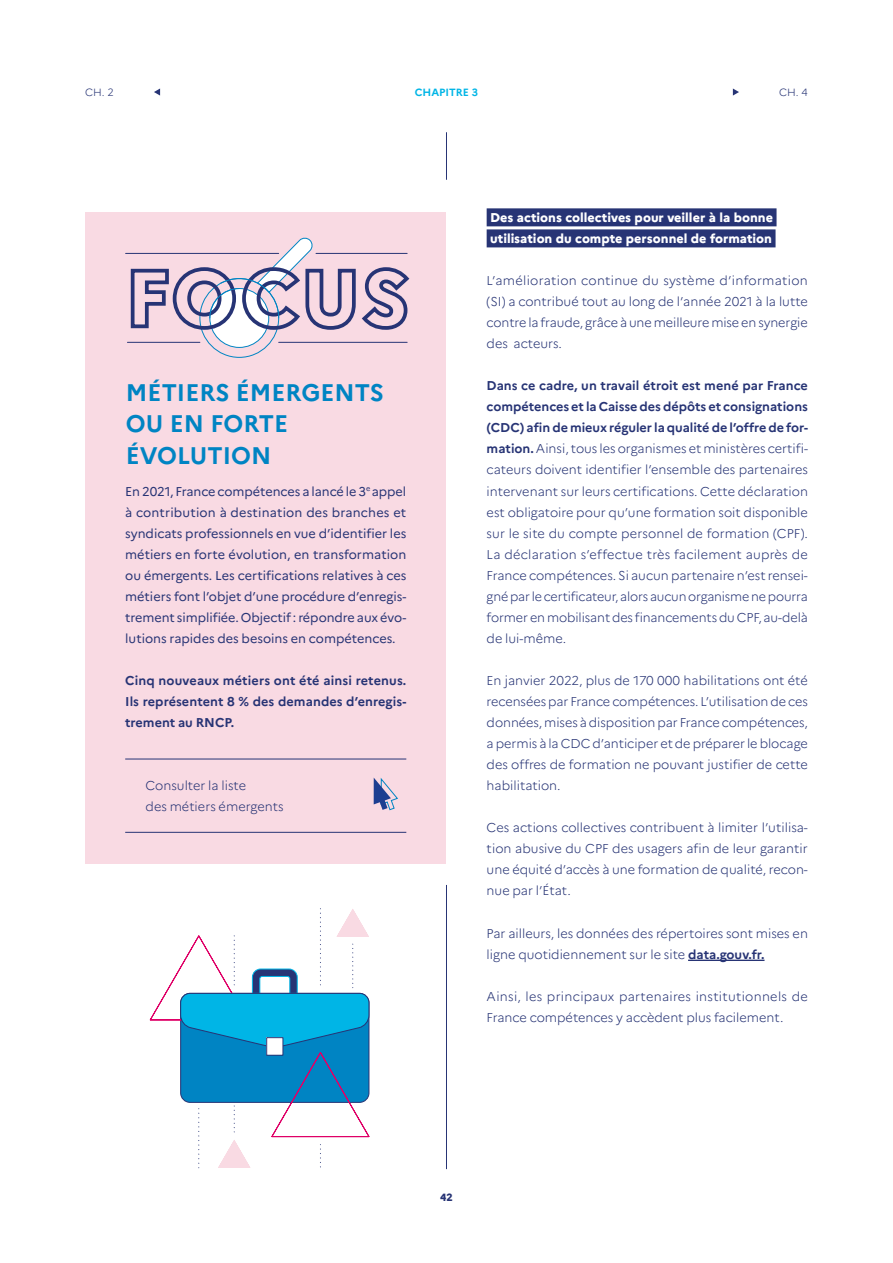
<style>
.page{position:relative;width:893px;height:1263px;background:#fff}
.page>*{position:absolute;margin:0;border:0;box-sizing:border-box;transform-origin:0 0}
.Intertitres_-_Niv_2{font:700 24px/31.5px "Marianne";color:#0084c3}
.Courant{font:300 12.75px/21px "Marianne";color:#273475;text-align:justify}
.Courant-2{font:12.75px/21px "Marianne";color:#273475;text-align:justify}
.Courant-3{font:700 12.75px/21px "Marianne";letter-spacing:.005em;color:#273475;text-align:justify}
.Intertitres_-_Niv_2-2{font:800 12.75px/21px "Marianne";color:#fff}
.t1{font:700 10.5px "Marianne";color:#00b5e6}
.t2{font:300 10.5px "Marianne";color:#273475}
.t3{font:800 10.5px "Marianne";color:#273475}
.s1{font-weight:700}
</style>
<div class="page">
<div style="left:487px;top:208px;width:289px;height:18px;background:#273475"></div>
<div style="left:487px;top:229px;width:288px;height:18px;background:#273475"></div>
<hr style="left:688px;top:960px;width:76px;height:1px;background:#273475">
<div style="left:85px;top:212px;width:361px;height:652px;background:#f9dae3"></div>
<div style="left:210px;top:288px;width:59px;height:59px;background:#fff;border-radius:50%"></div>
<hr style="left:279px;top:342px;width:128px;height:1px;background:#273475">
<hr style="left:126px;top:253px;width:153px;height:1px;background:#273475">
<hr style="left:127px;top:342px;width:73px;height:1px;background:#273475">
<svg style="left:129px;top:237px;width:281px;height:95px"></svg>
<hr style="left:125px;top:759px;width:281px;height:1px;background:#273475">
<hr style="left:125px;top:832px;width:281px;height:1px;background:#273475">
<svg style="left:374px;top:778px;width:24px;height:33px"></svg>
<svg style="left:149px;top:909px;width:221px;height:260px"></svg>
<hr style="left:446px;top:132px;width:1px;height:48px;background:#273475">
<hr style="left:446px;top:885px;width:1px;height:284px;background:#273475">
<svg style="left:733px;top:88px;width:6px;height:8px"></svg>
<svg style="left:154px;top:88px;width:6px;height:8px"></svg>
<p class="t2" style="left:85px;top:85px;width:30px">CH. 2</p>
<p class="t1" style="left:415px;top:85px;width:65px">CHAPITRE 3</p>
<p class="t2" style="left:779px;top:85px;width:30px">CH. 4</p>
<p class="Intertitres_-_Niv_2" style="left:126px;top:376px;width:260px">MÉTIERS ÉMERGENTS<br>OU EN FORTE<br>ÉVOLUTION</p>
<p class="Courant-2" style="left:125px;top:480px;width:283px">En 2021, France compétences a lancé le 3<sup>e</sup> appel à contribution à destination des branches et syndicats professionnels en vue d’identifier les métiers en forte évolution, en transformation ou émergents. Les certifications relatives à ces métiers font l’objet d’une procédure d’enregis&shy;trement simplifiée. Objectif : répondre aux évo&shy;lutions rapides des besoins en compétences.</p>
<p class="Courant-3" style="left:125px;top:670px;width:283px">Cinq nouveaux métiers ont été ainsi retenus.<br>Ils représentent 8 % des demandes d’enregis&shy;trement au RNCP.</p>
<p class="Courant" style="left:146px;top:775px;width:140px">Consulter la liste<br>des métiers émergents</p>
<p class="Intertitres_-_Niv_2-2" style="left:490px;top:207px;width:284px">Des actions collectives pour veiller à la bonne utilisation du compte personnel de formation</p>
<p class="Courant" style="left:487px;top:270px;width:323px">L’amélioration continue du système d’information (SI) a contribué tout au long de l’année 2021 à la lutte contre la fraude, grâce à une meilleure mise en synergie des acteurs.</p>
<p class="Courant" style="left:487px;top:375px;width:323px"><span class="s1">Dans ce cadre, un travail étroit est mené par France compétences et la Caisse des dépôts et consignations (CDC) afin de mieux réguler la qualité de l’offre de for&shy;mation.</span> Ainsi, tous les organismes et ministères certifi&shy;cateurs doivent identifier l’ensemble des partenaires intervenant sur leurs certifications. Cette déclaration est obligatoire pour qu’une formation soit disponible sur le site du compte personnel de formation (CPF).<br>La déclaration s’effectue très facilement auprès de France compétences. Si aucun partenaire n’est rensei&shy;gné par le certificateur, alors aucun organisme ne pourra former en mobilisant des financements du CPF, au-delà de lui-même.</p>
<p class="Courant" style="left:487px;top:670px;width:323px">En janvier 2022, plus de 170 000 habilitations ont été recensées par France compétences. L’utilisation de ces données, mises à disposition par France compétences, a permis à la CDC d’anticiper et de préparer le blocage des offres de formation ne pouvant justifier de cette habilitation.</p>
<p class="Courant" style="left:487px;top:817px;width:323px">Ces actions collectives contribuent à limiter l’utilisa&shy;tion abusive du CPF des usagers afin de leur garantir une équité d’accès à une formation de qualité, recon&shy;nue par l’État.</p>
<p class="Courant" style="left:487px;top:922px;width:323px">Par ailleurs, les données des répertoires sont mises en ligne quotidiennement sur le site <span class="s1">data.gouv.fr.</span></p>
<p class="Courant" style="left:487px;top:986px;width:323px">Ainsi, les principaux partenaires institutionnels de<br>France compétences y accèdent plus facilement.</p>
<p class="t3" style="left:440px;top:1190px;width:14px">42</p>
</div>
